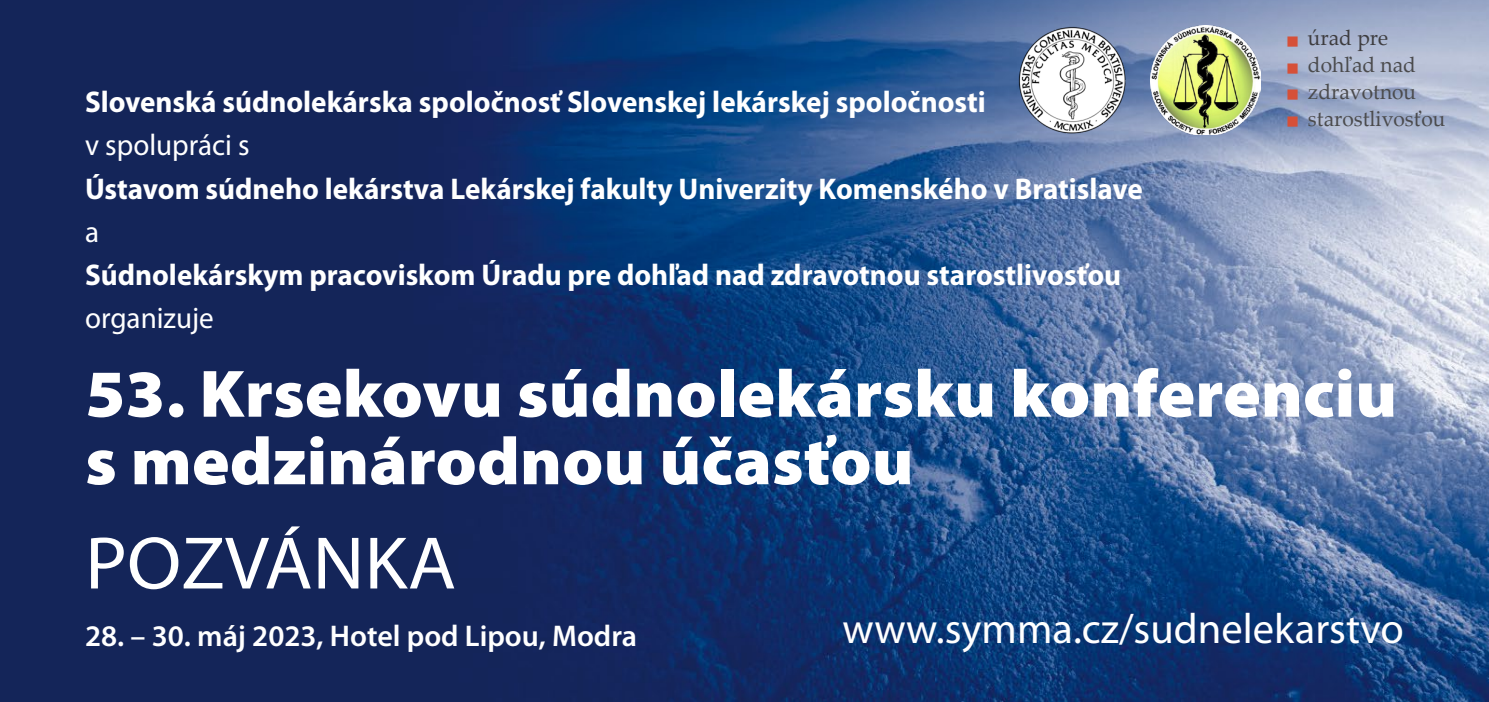
<style>
.page{position:relative;width:1489px;height:702px;background:#fff}
.page>*{position:absolute;margin:0;border:0;box-sizing:border-box;transform-origin:0 0}
.t1{font:75px "Myriad Pro";color:#fff;scale:1.05 1}
.t2{font:900 67.5px/67.5px "Myriad Pro";color:#fff;scale:1.04 1}
.t3{font:42.5px "Myriad Pro";color:#fff}
.t4{font:700 30px "Myriad Pro";color:#fff}
.t5{font:600 30px "Myriad Pro";color:#fff}
.t6{font:30px "Myriad Pro";color:#fff}
.t7{font:21.5px "Palatino Linotype";color:#4b4b4d}
.t8{font:21.5px "Palatino Linotype";color:#3e3d40}
.s1{color:#d65038}
</style>
<div class="page">
<img style="left:0;top:0;width:1488px;height:702px">
<img style="left:1017px;top:26px;width:110px;height:109px">
<img style="left:1150px;top:26px;width:109px;height:109px">
<p class="t8" style="left:1285px;top:23px;width:103px"><span class="s1">■</span> úrad pre</p>
<p class="t7" style="left:1285px;top:50px;width:131px"><span class="s1">■</span> dohľad nad</p>
<p class="t7" style="left:1285px;top:76px;width:132px"><span class="s1">■</span> zdravotnou</p>
<p class="t7" style="left:1285px;top:103px;width:161px"><span class="s1">■</span> starostlivosťou</p>
<p class="t4" style="left:85px;top:83px;width:902px">Slovenská súdnolekárska spoločnosť Slovenskej lekárskej spoločnosti</p>
<p class="t6" style="left:85px;top:127px;width:166px">v spolupráci s</p>
<p class="t4" style="left:85px;top:169px;width:1059px">Ústavom súdneho lekárstva Lekárskej fakulty Univerzity Komenského v Bratislave</p>
<p class="t6" style="left:85px;top:213px;width:16px">a</p>
<p class="t4" style="left:85px;top:255px;width:1037px">Súdnolekárskym pracoviskom Úradu pre dohľad nad zdravotnou starostlivosťou</p>
<p class="t6" style="left:85px;top:299px;width:130px">organizuje</p>
<h2 class="t2" style="left:85px;top:357px;width:1262px">53. Krsekovu súdnolekársku konferenciu s medzinárodnou účasťou</h2>
<h1 class="t1" style="left:85px;top:517px;width:355px">POZVÁNKA</h1>
<p class="t5" style="left:85px;top:616px;width:553px">28. – 30. máj 2023, Hotel pod Lipou, Modra</p>
<h3 class="t3" style="left:842px;top:603px;width:562px">www.symma.cz/sudnelekarstvo</h3>
</div>
